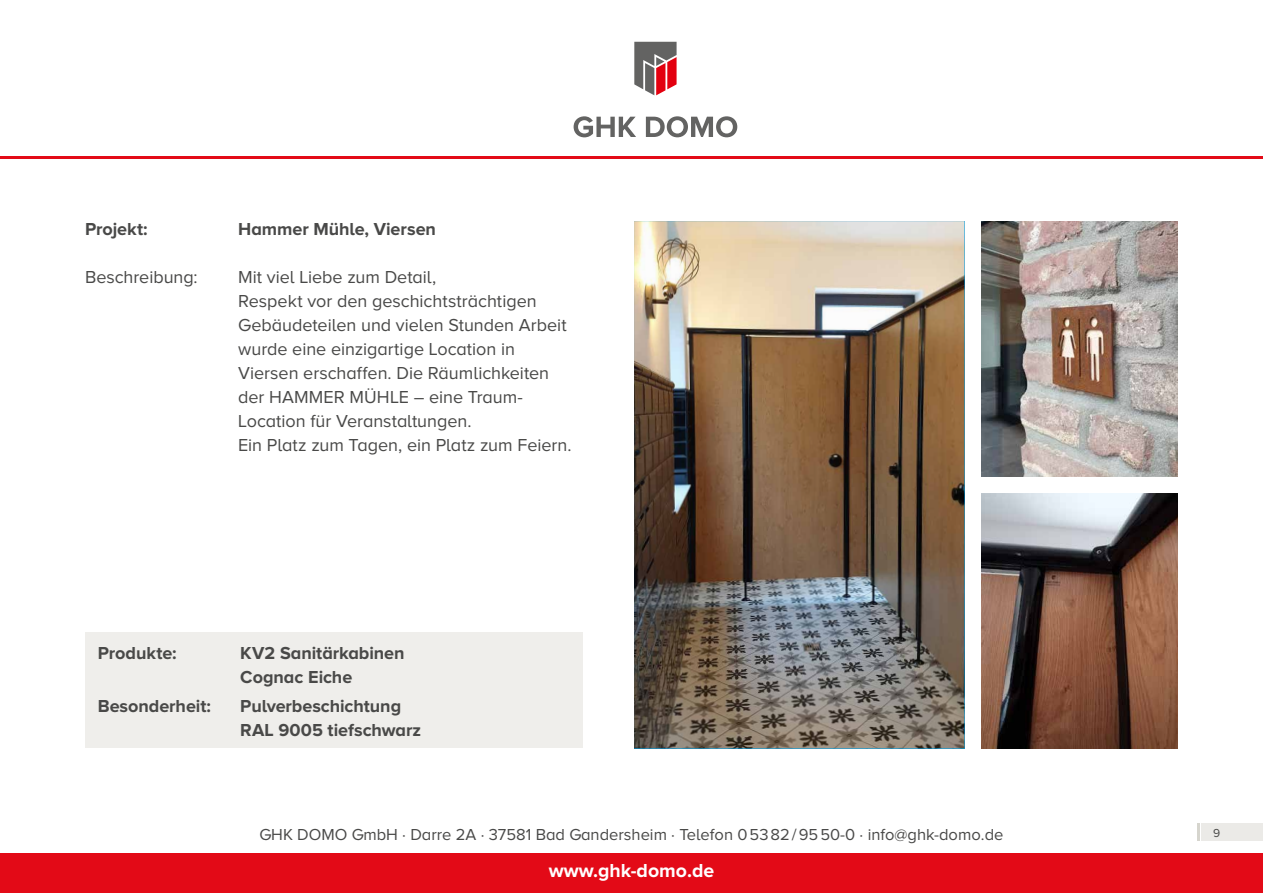
<style>
.page{position:relative;width:1263px;height:893px;background:#fff}
.page>*{position:absolute;margin:0;border:0;box-sizing:border-box;transform-origin:0 0}
.t1{font:700 19.5px "Proxima Nova A";color:#fff}
.t2{font:18px/24px "Proxima Nova A";color:#494948}
.t3{font:700 18px/24px "Proxima Nova A";letter-spacing:-.005em;color:#494948}
.t4{font:16.5px "Proxima Nova A";color:#494948}
.t5{font:12px "Proxima Nova A";color:#494948}
</style>
<div class="page">
<div style="left:0;top:853px;width:1263px;height:40px;background:#e30a17"></div>
<hr style="left:0;top:156px;width:1263px;height:3px;background:#e30a17">
<svg style="left:634px;top:42px;width:42px;height:53px;background:#a06e71"></svg>
<svg style="left:574px;top:116px;width:62px;height:21px"></svg>
<svg style="left:646px;top:116px;width:91px;height:21px"></svg>
<div style="left:1201px;top:824px;width:62px;height:17px;background:#ebeae7"></div>
<svg style="left:1197px;top:824px;width:2px;height:17px"></svg>
<div style="left:85px;top:632px;width:498px;height:116px;background:#efeeeb"></div>
<img style="left:981px;top:221px;width:197px;height:255px">
<img style="left:981px;top:493px;width:197px;height:255px">
<img style="left:634px;top:221px;width:330px;height:527px">
<p class="t3" style="left:85px;top:217px;width:64px">Projekt:</p>
<p class="t3" style="left:238px;top:217px;width:199px">Hammer Mühle, Viersen</p>
<p class="t2" style="left:85px;top:265px;width:114px">Beschreibung:</p>
<p class="t2" style="left:238px;top:265px;width:335px">Mit viel Liebe zum Detail,<br>Respekt vor den geschichtsträchtigen Gebäudeteilen und vielen Stunden Arbeit wurde eine einzigartige Location in Viersen erschaffen. Die Räumlichkeiten der HAMMER MÜHLE – eine Traum-Location für Veranstaltungen.<br>Ein Platz zum Tagen, ein Platz zum Feiern.</p>
<p class="t3" style="left:98px;top:641px;width:80px">Produkte:</p>
<p class="t3" style="left:240px;top:641px;width:166px">KV2 Sanitärkabinen<br>Cognac Eiche</p>
<p class="t3" style="left:98px;top:693px;width:115px">Besonderheit:</p>
<p class="t3" style="left:240px;top:693px;width:182px">Pulverbeschichtung<br>RAL 9005 tiefschwarz</p>
<p class="t4" style="left:260px;top:825px;width:745px">GHK DOMO GmbH · Darre 2A · 37581 Bad Gandersheim · Telefon 05382/9550-0 · info@ghk-domo.de</p>
<p class="t1" style="left:549px;top:860px;width:167px">www.ghk-domo.de</p>
<p class="t5" style="left:1213px;top:826px;width:9px">9</p>
</div>
